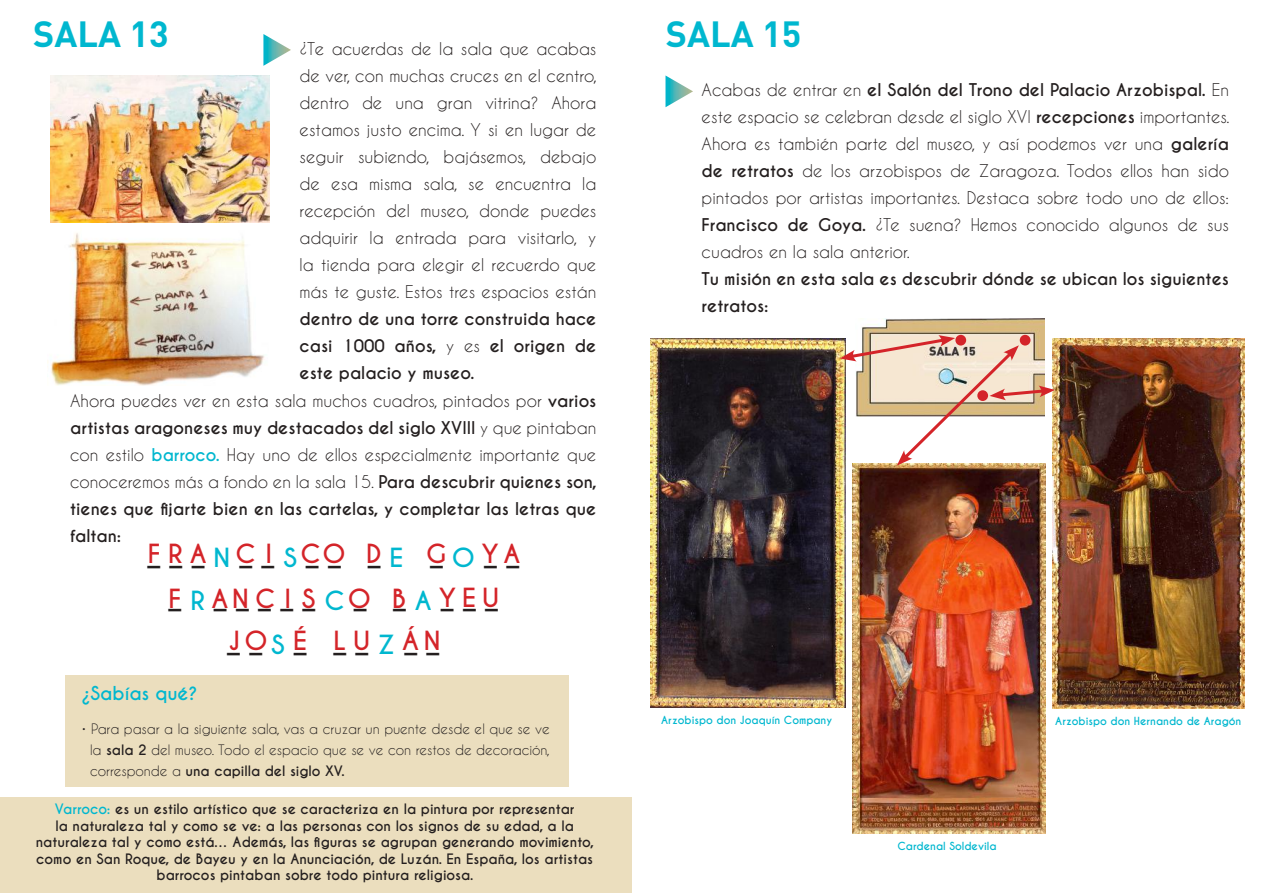
<style>
.page{position:relative;width:1263px;height:893px;background:#fff}
.page>*{position:absolute;margin:0;border:0;box-sizing:border-box;transform-origin:0 0}
.t1{font:700 36px "DIN Pro";color:#00b7cf}
.t2{font:700 24.75px/43.5px "Caviar Dreams";color:#241f1f;text-align:center}
.t3{font:700 24.75px "Caviar Dreams";letter-spacing:.24em;color:#d42429}
.t4{font:700 18px "Caviar Dreams";letter-spacing:-.005em;color:#00b7cf}
.t5{font:16.5px/27px "Caviar Dreams";color:#241f1f;text-align:justify}
.t6{font:700 16.5px/27px "Caviar Dreams";color:#241f1f}
.t7{font:700 13.5px/16.5px "Caviar Dreams";color:#241f1f;text-align:center}
.t8{font:13.5px/21px "Caviar Dreams";letter-spacing:-.005em;color:#241f1f;text-align:justify}
.t9{font:700 10.5px "Caviar Dreams";color:#00b7cf}
.s1{font-weight:400}
.s2{font-weight:700}
.s3{font-weight:700;color:#00b7cf}
.s4{color:#00b7cf}
</style>
<div class="page">
<div style="left:0;top:797px;width:631px;height:96px;background:#ebdebe"></div>
<svg style="left:665px;top:75px;width:28px;height:32px"></svg>
<svg style="left:263px;top:34px;width:28px;height:32px"></svg>
<img style="left:51px;top:233px;width:213px;height:153px">
<img style="left:50px;top:75px;width:220px;height:148px">
<div style="left:65px;top:675px;width:503px;height:112px;background:#ebdebe"></div>
<img style="left:1052px;top:338px;width:192px;height:370px">
<img style="left:650px;top:338px;width:196px;height:370px">
<img style="left:852px;top:466px;width:193px;height:367px">
<img style="left:861px;top:318px;width:184px;height:17px">
<svg style="left:840px;top:335px;width:215px;height:131px"></svg>
<h1 class="t1" style="left:33px;top:9px;width:137px">SALA 13</h1>
<p class="t5" style="left:300px;top:35px;width:299px">¿Te acuerdas de la sala que acabas de ver, con muchas cruces en el centro, dentro de una gran vitrina? Ahora estamos justo encima. Y si en lugar de seguir subiendo, bajásemos, debajo de esa misma sala, se encuentra la recepción del museo, donde puedes adquirir la entrada para visitarlo, y la tienda para elegir el recuerdo que más te guste. Estos tres espacios están</p>
<p class="t6" style="left:300px;top:305px;width:298px">dentro de una torre construida hace</p>
<p class="t6" style="left:300px;top:332px;width:298px">casi 1000 años, <span class="s1">y es</span> el origen de</p>
<p class="t6" style="left:300px;top:359px;width:176px">este palacio y museo.</p>
<p class="t5" style="left:70px;top:387px;width:528px">Ahora puedes ver en esta sala muchos cuadros, pintados por <span class="s2">varios</span></p>
<p class="t6" style="left:70px;top:415px;width:528px">artistas aragoneses muy destacados del siglo XVIII <span class="s1">y que pintaban</span></p>
<p class="t5" style="left:70px;top:441px;width:528px">con estilo <span class="s3">barroco.</span> Hay uno de ellos especialmente importante que</p>
<p class="t5" style="left:70px;top:468px;width:528px">conoceremos más a fondo en la sala 15. <span class="s2">Para descubrir quienes son,</span></p>
<p class="t6" style="left:70px;top:496px;width:528px">tienes que fijarte bien en las cartelas, y completar las letras que</p>
<p class="t6" style="left:70px;top:523px;width:53px">faltan:</p>
<h2 class="t2" style="left:147px;top:536px;width:374px">_ _ _ <span class="s4">N</span> _ _ <span class="s4">S</span> _ _ _ <span class="s4">E</span> _ <span class="s4">O</span> _ _ _ <span class="s4">R</span> _ _ _ _ _ <span class="s4">C</span> _ _ <span class="s4">A</span> _ _ _<br>_ _ <span class="s4">S</span> _ _ _ <span class="s4">Z</span> _ _</h2>
<p class="t4" style="left:82px;top:682px;width:117px">¿Sabías qué?</p>
<p class="t8" style="left:90px;top:718px;width:461px;text-indent:-9px">• Para pasar a la siguiente sala, vas a cruzar un puente desde el que se ve la <span class="s2">sala 2</span> del museo. Todo el espacio que se ve con restos de decoración, corresponde a <span class="s2">una capilla del siglo XV.</span></p>
<h2 class="t3" style="left:236px;top:539px;width:148px">CI CO D</h2>
<h2 class="t3" style="left:426px;top:539px;width:22px">G</h2>
<h2 class="t3" style="left:481px;top:539px;width:40px">YA</h2>
<h2 class="t3" style="left:169px;top:583px;width:148px">F ANCI S</h2>
<h2 class="t3" style="left:348px;top:583px;width:60px">O B</h2>
<h2 class="t3" style="left:439px;top:583px;width:62px">YEU</h2>
<h2 class="t3" style="left:293px;top:626px;width:78px">É LU</h2>
<h2 class="t3" style="left:402px;top:626px;width:40px">ÁN</h2>
<h2 class="t3" style="left:148px;top:539px;width:60px">FRA</h2>
<h2 class="t3" style="left:228px;top:626px;width:41px">JO</h2>
<p class="t7" style="left:36px;top:801px;width:560px"><span class="s4">Varroco:</span> es un estilo artístico que se caracteriza en la pintura por representar<br>la naturaleza tal y como se ve: a las personas con los signos de su edad, a la naturaleza tal y como está… Además, las figuras se agrupan generando movimiento, como en San Roque, de Bayeu y en la Anunciación, de Luzán. En España, los artistas barrocos pintaban sobre todo pintura religiosa.</p>
<h1 class="t1" style="left:666px;top:9px;width:137px">SALA 15</h1>
<p class="t5" style="left:702px;top:76px;width:529px">Acabas de entrar en <span class="s2">el Salón del Trono del Palacio Arzobispal.</span> En este espacio se celebran desde el siglo XVI <span class="s2">recepciones</span> importantes.<br>Ahora es también parte del museo, y así podemos ver una <span class="s2">galería de retratos</span> de los arzobispos de Zaragoza. Todos ellos han sido pintados por artistas importantes. Destaca sobre todo uno de ellos:<br><span class="s2">Francisco de Goya.</span> ¿Te suena? Hemos conocido algunos de sus cuadros en la sala anterior.</p>
<p class="t6" style="left:702px;top:266px;width:529px">Tu misión en esta sala es descubrir dónde se ubican los siguientes retratos:</p>
<p class="t9" style="left:661px;top:714px;width:172px">Arzobispo don Joaquín Company</p>
<p class="t9" style="left:897px;top:839px;width:101px">Cardenal Soldevila</p>
<p class="t9" style="left:1055px;top:714px;width:188px">Arzobispo don Hernando de Aragón</p>
</div>
